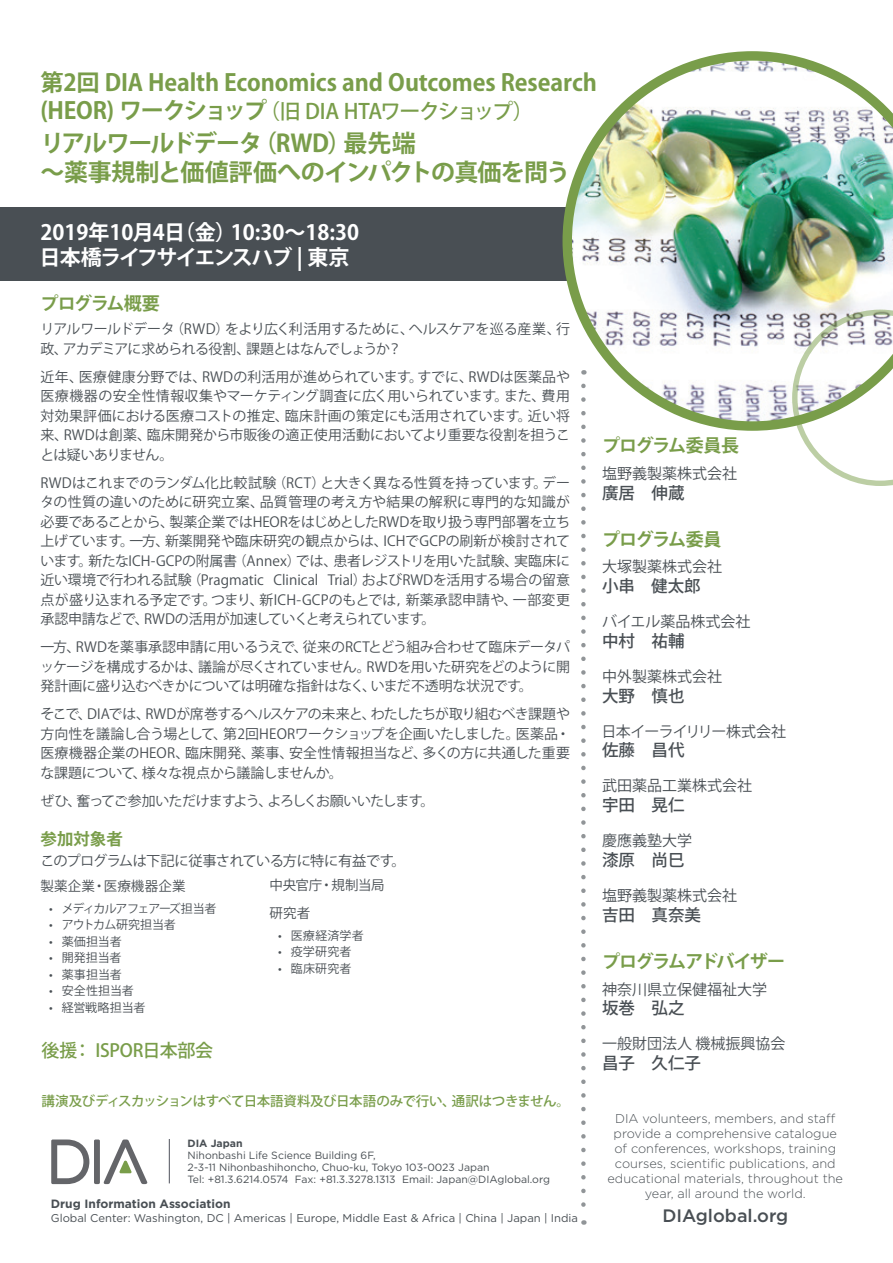
<style>
.page{position:relative;width:893px;height:1263px;background:#fff}
.page>*{position:absolute;margin:0;border:0;box-sizing:border-box;transform-origin:0 0}
.t1{font:700 24px/28.8px "Koz Go Pr 6 N";letter-spacing:-.045em;color:#799d4a}
.t2{font:700 23.25px "Koz Go Pr 6 N";letter-spacing:-.005em;color:#799d4a}
.t3{font:700 21px/25.2px "Koz Go Pro";letter-spacing:-.035em;color:#fff}
.t4{font:500 21px "Koz Go Pr 6 N";letter-spacing:-.085em;color:#799d4a}
.t5{font:700 18px "Koz Go Pro";letter-spacing:-.065em;color:#799d4a}
.t6{font:500 18px "Gotham";color:#494f54}
.t7{font:500 18px "Koz Go Pro";letter-spacing:-.02em;color:#799d4a}
.t8{font:700 18px "Koz Go Pro";letter-spacing:-.045em;color:#799d4a}
.t9{font:500 16.5px "Koz Go Pro";color:#494f54}
.t10{font:700 16.5px "Koz Go Pro";color:#799d4a}
.t11{font:15px "Koz Go Pro";color:#494f54}
.t12{font:15px "Koz Go Pro";letter-spacing:-.05em;color:#494f54}
.t13{font:14.25px "Koz Go Pro";letter-spacing:-.035em;color:#494f54}
.t14{font:13.95px/19.5px "Koz Go Pro";letter-spacing:-.03em;color:#494f54;text-align:justify}
.t15{font:13.95px "Koz Go Pro";letter-spacing:-.065em;color:#494f54}
.t16{font:500 13.5px "Koz Go Pro";letter-spacing:-.03em;color:#799d4a}
.t17{font:13.5px/28px "Koz Go Pro";letter-spacing:-.02em;color:#494f54}
.t18{font:13.5px "Koz Go Pro";letter-spacing:.005em;color:#494f54}
.t19{font:300 12.75px/15px "Gotham";color:#494f54;text-align:center}
.t20{font:12px "Koz Go Pro";letter-spacing:-.01em;color:#494f54}
.t21{font:700 12px "Gotham";color:#494f54}
.t22{font:12px "Koz Go Pro";letter-spacing:-.1em;color:#494f54}
.t23{font:12px "Koz Go Pro";letter-spacing:-.03em;color:#494f54}
.t24{font:11.25px "Gotham";color:#494f54}
.t25{font:10.5px/12px "Gotham";color:#494f54}
.t26{font:700 10.5px "Gotham";color:#494f54}
.s1{font-weight:700;font-size:23.25px}
</style>
<div class="page">
<div style="left:0;top:207px;width:585px;height:74px;background:#494f54"></div>
<svg style="left:581px;top:438px;width:5px;height:787px"></svg>
<img style="left:562px;top:51px;width:331px;height:380px">
<svg style="left:792px;top:310px;width:101px;height:176px"></svg>
<svg style="left:51px;top:1139px;width:97px;height:45px"></svg>
<hr style="left:169px;top:1139px;width:1px;height:44px;background:#4f515b">
<h2 class="t2" style="left:40px;top:69px;width:558px">第2回 DIA Health Economics and Outcomes Research</h2>
<h3 class="t4" style="left:40px;top:99px;width:495px"><span class="s1">(HEOR) ワークショップ</span>（旧 DIA HTAワークショップ）</h3>
<h1 class="t1" style="left:40px;top:129px;width:531px">リアルワールドデータ（RWD）最先端<br>～薬事規制と価値評価へのインパクトの真価を問う</h1>
<h3 class="t3" style="left:40px;top:221px;width:321px">2019年10月4日（金）10:30～18:30日本橋ライフサイエンスハブ | 東京</h3>
<p class="t5" style="left:40px;top:292px;width:121px">プログラム概要</p>
<p class="t14" style="left:40px;top:320px;width:531px">リアルワールドデータ（RWD）をより広く利活用するために、ヘルスケアを巡る産業、行政、アカデミアに求められる役割、課題とはなんでしょうか？</p>
<p class="t14" style="left:40px;top:367px;width:531px">近年、医療健康分野では、RWDの利活用が進められています。すでに、RWDは医薬品や医療機器の安全性情報収集やマーケティング調査に広く用いられています。また、費用対効果評価における医療コストの推定、臨床計画の策定にも活用されています。近い将来、RWDは創薬、臨床開発から市販後の適正使用活動においてより重要な役割を担うことは疑いありません。</p>
<p class="t14" style="left:40px;top:473px;width:531px">RWDはこれまでのランダム化比較試験（RCT）と大きく異なる性質を持っています。データの性質の違いのために研究立案、品質管理の考え方や結果の解釈に専門的な知識が必要であることから、製薬企業ではHEORをはじめとしたRWDを取り扱う専門部署を立ち上げています。一方、新薬開発や臨床研究の観点からは、ICHでGCPの刷新が検討されています。新たなICH-GCPの附属書（Annex）では、患者レジストリを用いた試験、実臨床に近い環境で行われる試験（Pragmatic Clinical Trial）およびRWDを活用する場合の留意点が盛り込まれる予定です。つまり、新ICH-GCPのもとでは，新薬承認申請や、一部変更承認申請などで、RWDの活用が加速していくと考えられています。</p>
<p class="t14" style="left:40px;top:638px;width:531px">一方、RWDを薬事承認申請に用いるうえで、従来のRCTとどう組み合わせて臨床データパッケージを構成するかは、議論が尽くされていません。RWDを用いた研究をどのように開発計画に盛り込むべきかについては明確な指針はなく、いまだ不透明な状況です。</p>
<p class="t14" style="left:40px;top:705px;width:531px">そこで、DIAでは、RWDが席巻するヘルスケアの未来と、わたしたちが取り組むべき課題や方向性を議論し合う場として、第2回HEORワークショップを企画いたしました。医薬品・医療機器企業のHEOR、臨床開発、薬事、安全性情報担当など、多くの方に共通した重要な課題について、様々な視点から議論しませんか。</p>
<p class="t15" style="left:40px;top:791px;width:395px">ぜひ、奮ってご参加いただけますよう、よろしくお願いいたします。</p>
<p class="t10" style="left:40px;top:828px;width:84px">参加対象者</p>
<p class="t13" style="left:40px;top:851px;width:367px">このプログラムは下記に従事されている方に特に有益です。</p>
<p class="t18" style="left:40px;top:877px;width:147px">製薬企業・医療機器企業</p>
<p class="t22" style="left:49px;top:900px;width:169px">• メディカルアフェアーズ担当者</p>
<p class="t23" style="left:49px;top:917px;width:128px">• アウトカム研究担当者</p>
<p class="t20" style="left:49px;top:933px;width:74px">• 薬価担当者</p>
<p class="t20" style="left:49px;top:950px;width:74px">• 開発担当者</p>
<p class="t20" style="left:49px;top:966px;width:74px">• 薬事担当者</p>
<p class="t20" style="left:49px;top:983px;width:86px">• 安全性担当者</p>
<p class="t20" style="left:49px;top:999px;width:98px">• 経営戦略担当者</p>
<p class="t17" style="left:270px;top:871px;width:117px">中央官庁・規制当局研究者</p>
<p class="t20" style="left:278px;top:928px;width:87px">• 医療経済学者</p>
<p class="t20" style="left:278px;top:944px;width:75px">• 疫学研究者</p>
<p class="t20" style="left:278px;top:961px;width:75px">• 臨床研究者</p>
<p class="t7" style="left:41px;top:1038px;width:173px">後援： ISPOR日本部会</p>
<p class="t16" style="left:41px;top:1092px;width:530px">講演及びディスカッションはすべて日本語資料及び日本語のみで行い、通訳はつきません。</p>
<p class="t26" style="left:187px;top:1137px;width:57px">DIA Japan</p>
<p class="t25" style="left:187px;top:1149px;width:364px">Nihonbashi Life Science Building 6F,<br>2-3-11 Nihonbashihoncho, Chuo-ku, Tokyo 103-0023 Japan<br>Tel: +81.3.6214.0574 Fax: +81.3.3278.1313 Email: Japan@DIAglobal.org</p>
<p class="t21" style="left:51px;top:1196px;width:181px">Drug Information Association</p>
<p class="t24" style="left:51px;top:1210px;width:529px">Global Center: Washington, DC | Americas | Europe, Middle East &amp; Africa | China | Japan | India</p>
<p class="t8" style="left:602px;top:434px;width:139px">プログラム委員長</p>
<p class="t11" style="left:602px;top:463px;width:136px">塩野義製薬株式会社</p>
<p class="t9" style="left:602px;top:482px;width:84px">廣居　伸蔵</p>
<p class="t5" style="left:602px;top:527px;width:121px">プログラム委員</p>
<p class="t11" style="left:602px;top:557px;width:121px">大塚製薬株式会社</p>
<p class="t9" style="left:602px;top:575px;width:100px">小串　健太郎</p>
<p class="t11" style="left:602px;top:612px;width:150px">バイエル薬品株式会社</p>
<p class="t9" style="left:602px;top:630px;width:84px">中村　祐輔</p>
<p class="t11" style="left:602px;top:667px;width:121px">中外製薬株式会社</p>
<p class="t9" style="left:602px;top:685px;width:84px">大野　慎也</p>
<p class="t12" style="left:601px;top:721px;width:186px">日本イーライリリー株式会社</p>
<p class="t9" style="left:602px;top:740px;width:84px">佐藤　昌代</p>
<p class="t11" style="left:602px;top:776px;width:151px">武田薬品工業株式会社</p>
<p class="t9" style="left:602px;top:795px;width:84px">宇田　晃仁</p>
<p class="t11" style="left:602px;top:831px;width:91px">慶應義塾大学</p>
<p class="t9" style="left:602px;top:849px;width:84px">漆原　尚巳</p>
<p class="t11" style="left:602px;top:886px;width:136px">塩野義製薬株式会社</p>
<p class="t9" style="left:602px;top:904px;width:100px">吉田　真奈美</p>
<p class="t5" style="left:602px;top:950px;width:184px">プログラムアドバイザー</p>
<p class="t11" style="left:602px;top:979px;width:166px">神奈川県立保健福祉大学</p>
<p class="t9" style="left:602px;top:998px;width:84px">坂巻　弘之</p>
<p class="t11" style="left:602px;top:1034px;width:185px">一般財団法人 機械振興協会</p>
<p class="t9" style="left:602px;top:1052px;width:100px">昌子　久仁子</p>
<p class="t19" style="left:607px;top:1110px;width:237px">DIA volunteers, members, and staff provide a comprehensive catalogue of conferences, workshops, training courses, scientific publications, and educational materials, throughout the year, all around the world.</p>
<p class="t6" style="left:662px;top:1204px;width:127px">DIAglobal.org</p>
</div>
